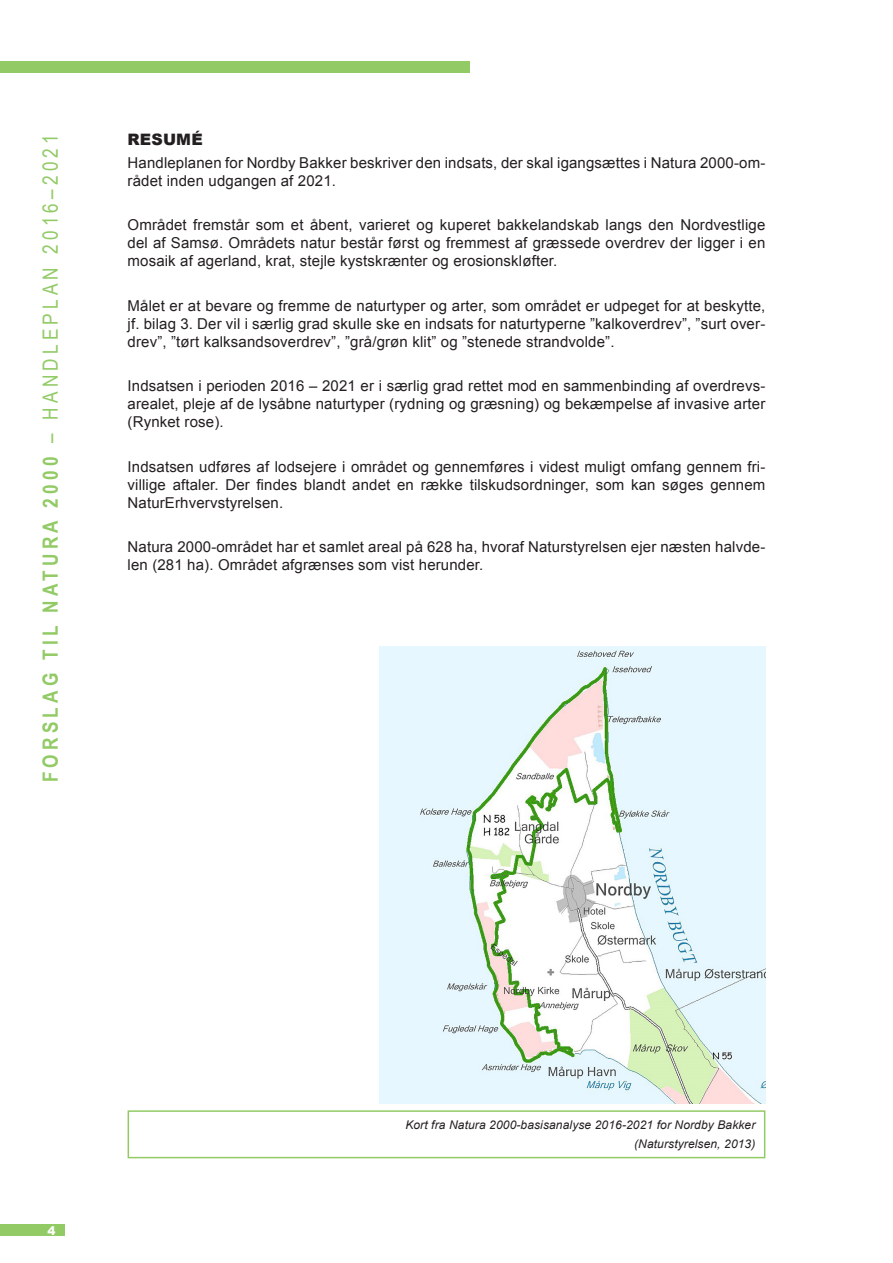
<style>
.page{position:relative;width:893px;height:1263px;background:#fff}
.page>*{position:absolute;margin:0;border:0;box-sizing:border-box;transform-origin:0 0}
.t1{font:700 21px "Arial Narrow";letter-spacing:.2em;color:#92cb66}
.Afsnit{font:900 15.75px "Arial";letter-spacing:.01em;color:#231f20}
.Text{font:15px/18px "Arial";letter-spacing:.01em;color:#231f20;text-align:justify}
.Foto{font:italic 12px "Arial";letter-spacing:.01em;color:#231f20}
.t2{font:900 12px "Arial";color:#fff}
.s1{font-weight:400}
</style>
<div class="page">
<div style="left:0;top:1224px;width:64px;height:12px;background:#92cb66"></div>
<div style="left:0;top:61px;width:470px;height:12px;background:#92cb66"></div>
<img style="left:380px;top:646px;width:385px;height:458px">
<div style="left:128px;top:1110px;width:637px;height:48px;border:2px solid #92cb66"></div>
<h1 class="t1" style="left:35px;top:782px;width:650px;rotate:-90deg">FORSLAG TIL NATURA 2000 <span class="s1">– HANDLEPLAN 2016–2021</span></h1>
<p class="Afsnit" style="left:128px;top:128px;width:77px">RESUMÉ</p>
<p class="Text" style="left:128px;top:154px;width:639px">Handleplanen for Nordby Bakker beskriver den indsats, der skal igangsættes i Natura 2000-om&shy;rådet inden udgangen af 2021.</p>
<p class="Text" style="left:128px;top:216px;width:639px">Området fremstår som et åbent, varieret og kuperet bakkelandskab langs den Nordvestlige del af Samsø. Områdets natur består først og fremmest af græssede overdrev der ligger i en mosaik af agerland, krat, stejle kystskrænter og erosionskløfter.</p>
<p class="Text" style="left:128px;top:297px;width:639px">Målet er at bevare og fremme de naturtyper og arter, som området er udpeget for at beskytte, jf. bilag 3. Der vil i særlig grad skulle ske en indsats for naturtyperne ”kalkoverdrev”, ”surt over&shy;drev”, ”tørt kalksandsoverdrev”, ”grå/grøn klit” og ”stenede strandvolde”.</p>
<p class="Text" style="left:128px;top:377px;width:639px">Indsatsen i perioden 2016 – 2021 er i særlig grad rettet mod en sammenbinding af overdrevs&shy;arealet, pleje af de lysåbne naturtyper (rydning og græsning) og bekæmpelse af invasive arter (Rynket rose).</p>
<p class="Text" style="left:128px;top:458px;width:639px">Indsatsen udføres af lodsejere i området og gennemføres i videst muligt omfang gennem fri&shy;villige aftaler. Der findes blandt andet en række tilskudsordninger, som kan søges gennem NaturErhvervstyrelsen.</p>
<p class="Text" style="left:128px;top:538px;width:639px">Natura 2000-området har et samlet areal på 628 ha, hvoraf Naturstyrelsen ejer næsten halvde&shy;len (281 ha). Området afgrænses som vist herunder.</p>
<p class="t2" style="left:47px;top:1221px;width:10px">4</p>
<p class="Foto" style="left:405px;top:1117px;width:352px">Kort fra Natura 2000-basisanalyse 2016-2021 for Nordby Bakker</p>
<p class="Foto" style="left:634px;top:1136px;width:123px">(Naturstyrelsen, 2013)</p>
</div>
